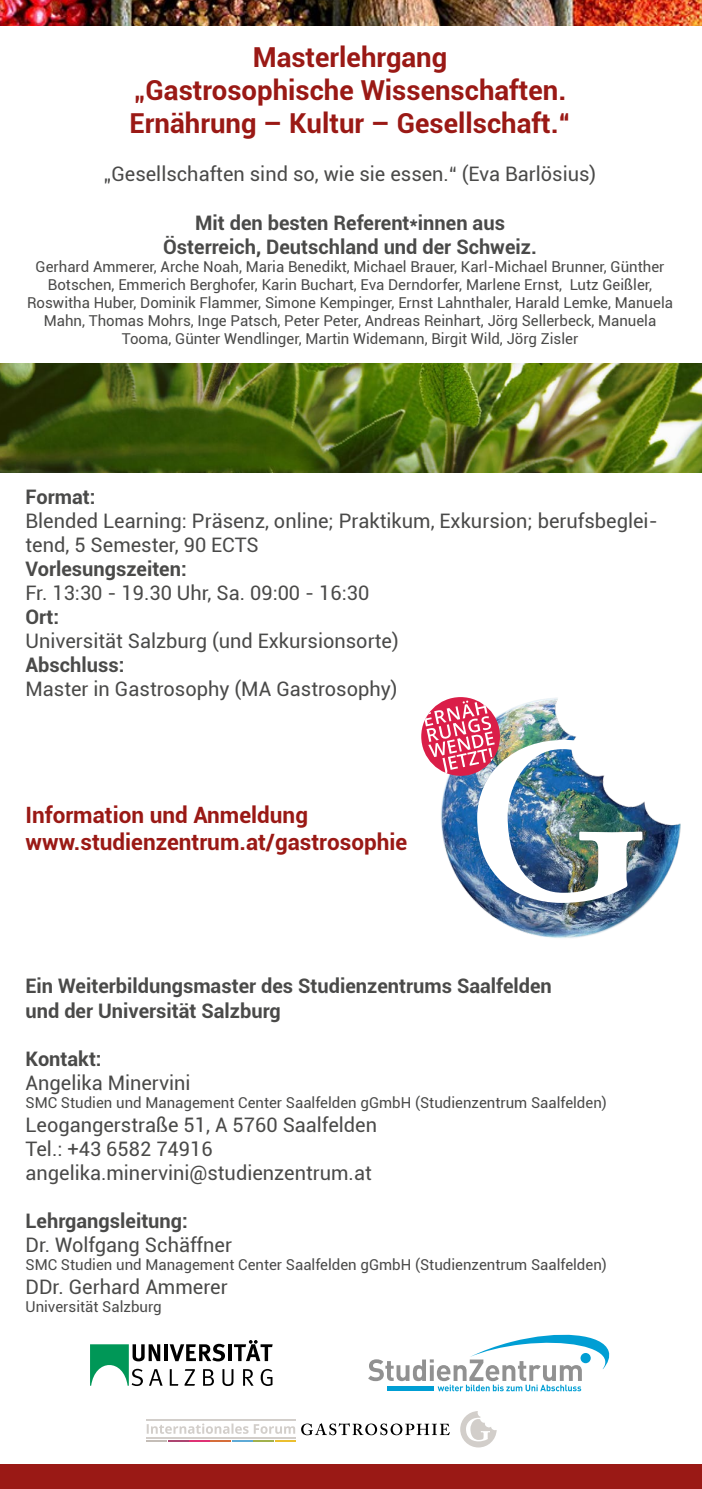
<style>
.page{position:relative;width:702px;height:1489px;background:#fff}
.page>*{position:absolute;margin:0;border:0;box-sizing:border-box;transform-origin:0 0}
.t1{font:700 27.5px "Roboto";color:#9a1915}
.t2{font:700 22.5px "Roboto";color:#9a1915}
.t3{font:20px/24px "Roboto";color:#4a4a49}
.t4{font:700 20px "Roboto";color:#4a4a49}
.t5{font:15px/18px "Roboto";color:#4a4a49;text-align:center}
</style>
<div class="page">
<img style="left:421px;top:697px;width:260px;height:241px">
<img style="left:0;top:0;width:702px;height:26px">
<div style="left:0;top:1463px;width:702px;height:25px;background:#9a1915"></div>
<svg style="left:170px;top:1369px;width:8px;height:16px"></svg>
<svg style="left:184px;top:1369px;width:11px;height:16px"></svg>
<svg style="left:203px;top:1369px;width:11px;height:16px"></svg>
<svg style="left:222px;top:1369px;width:11px;height:16px"></svg>
<svg style="left:243px;top:1369px;width:10px;height:16px"></svg>
<svg style="left:261px;top:1369px;width:11px;height:16px"></svg>
<hr style="left:164px;top:1344px;width:4px;height:16px;background:#000">
<svg style="left:170px;top:1343px;width:55px;height:18px"></svg>
<hr style="left:228px;top:1344px;width:3px;height:16px;background:#000">
<svg style="left:234px;top:1340px;width:38px;height:20px"></svg>
<svg style="left:90px;top:1344px;width:73px;height:41px"></svg>
<svg style="left:368px;top:1334px;width:242px;height:57px"></svg>
<svg style="left:301px;top:1423px;width:149px;height:12px"></svg>
<svg style="left:147px;top:1423px;width:148px;height:10px"></svg>
<hr style="left:146px;top:1418px;width:149px;height:2px;background:#d2ceca">
<hr style="left:146px;top:1436px;width:149px;height:2px;background:#d2ceca">
<svg style="left:460px;top:1411px;width:36px;height:36px"></svg>
<hr style="left:146px;top:1439px;width:21px;height:2px;background:#c4bdb7">
<hr style="left:168px;top:1439px;width:20px;height:2px;background:#ad4571">
<hr style="left:189px;top:1439px;width:20px;height:2px;background:#df3174">
<hr style="left:211px;top:1439px;width:20px;height:2px;background:#d66d3a">
<hr style="left:232px;top:1439px;width:20px;height:2px;background:#5eaad6">
<hr style="left:254px;top:1439px;width:20px;height:2px;background:#a1b14c">
<hr style="left:275px;top:1439px;width:20px;height:2px;background:#ebbf2f">
<img style="left:0;top:363px;width:702px;height:110px">
<p class="t1" style="left:253px;top:38px;width:196px">Masterlehrgang</p>
<p class="t1" style="left:134px;top:71px;width:434px">„Gastrosophische Wissenschaften.</p>
<p class="t1" style="left:129px;top:104px;width:442px">Ernährung – Kultur – Gesellschaft.“</p>
<p class="t3" style="left:104px;top:162px;width:494px">„Gesellschaften sind so, wie sie essen.“ (Eva Barlösius)</p>
<p class="t4" style="left:195px;top:208px;width:311px">Mit den besten Referent*innen aus</p>
<p class="t4" style="left:163px;top:232px;width:375px">Österreich, Deutschland und der Schweiz.</p>
<p class="t5" style="left:27px;top:257px;width:647px">Gerhard Ammerer, Arche Noah, Maria Benedikt, Michael Brauer, Karl-Michael Brunner, Günther Botschen, Emmerich Berghofer, Karin Buchart, Eva Derndorfer, Marlene Ernst, Lutz Geißler, Roswitha Huber, Dominik Flammer, Simone Kempinger, Ernst Lahnthaler, Harald Lemke, Manuela Mahn, Thomas Mohrs, Inge Patsch, Peter Peter, Andreas Reinhart, Jörg Sellerbeck, Manuela Tooma, Günter Wendlinger, Martin Widemann, Birgit Wild, Jörg Zisler</p>
<p class="t4" style="left:26px;top:483px;width:71px">Format:</p>
<p class="t3" style="left:26px;top:508px;width:633px">Blended Learning: Präsenz, online; Praktikum, Exkursion; berufsbeglei&shy;tend, 5 Semester, 90 ECTS</p>
<p class="t4" style="left:26px;top:555px;width:163px">Vorlesungszeiten:</p>
<p class="t3" style="left:26px;top:580px;width:345px">Fr. 13:30 - 19.30 Uhr, Sa. 09:00 - 16:30</p>
<p class="t4" style="left:26px;top:603px;width:35px">Ort:</p>
<p class="t3" style="left:26px;top:628px;width:375px">Universität Salzburg (und Exkursionsorte)</p>
<p class="t4" style="left:26px;top:651px;width:100px">Abschluss:</p>
<p class="t3" style="left:26px;top:676px;width:373px">Master in Gastrosophy (MA Gastrosophy)</p>
<p class="t2" style="left:26px;top:799px;width:284px">Information und Anmeldung</p>
<p class="t2" style="left:26px;top:826px;width:383px">www.studienzentrum.at/gastrosophie</p>
<p class="t4" style="left:26px;top:972px;width:528px">Ein Weiterbildungsmaster des Studienzentrums Saalfelden</p>
<p class="t4" style="left:26px;top:996px;width:257px">und der Universität Salzburg</p>
<p class="t4" style="left:26px;top:1044px;width:78px">Kontakt:</p>
<p class="t3" style="left:26px;top:1069px;width:167px">Angelika Minervini</p>
<p class="t5" style="left:26px;top:1092px;width:583px">SMC Studien und Management Center Saalfelden gGmbH (Studienzentrum Saalfelden)</p>
<p class="t3" style="left:26px;top:1111px;width:353px">Leogangerstraße 51, A 5760 Saalfelden</p>
<p class="t3" style="left:26px;top:1135px;width:189px">Tel.: +43 6582 74916</p>
<p class="t3" style="left:26px;top:1159px;width:348px">angelika.minervini@studienzentrum.at</p>
<p class="t4" style="left:26px;top:1206px;width:164px">Lehrgangsleitung:</p>
<p class="t3" style="left:26px;top:1231px;width:208px">Dr. Wolfgang Schäffner</p>
<p class="t5" style="left:26px;top:1254px;width:583px">SMC Studien und Management Center Saalfelden gGmbH (Studienzentrum Saalfelden)</p>
<p class="t3" style="left:26px;top:1273px;width:204px">DDr. Gerhard Ammerer</p>
<p class="t5" style="left:26px;top:1296px;width:138px">Universität Salzburg</p>
</div>
